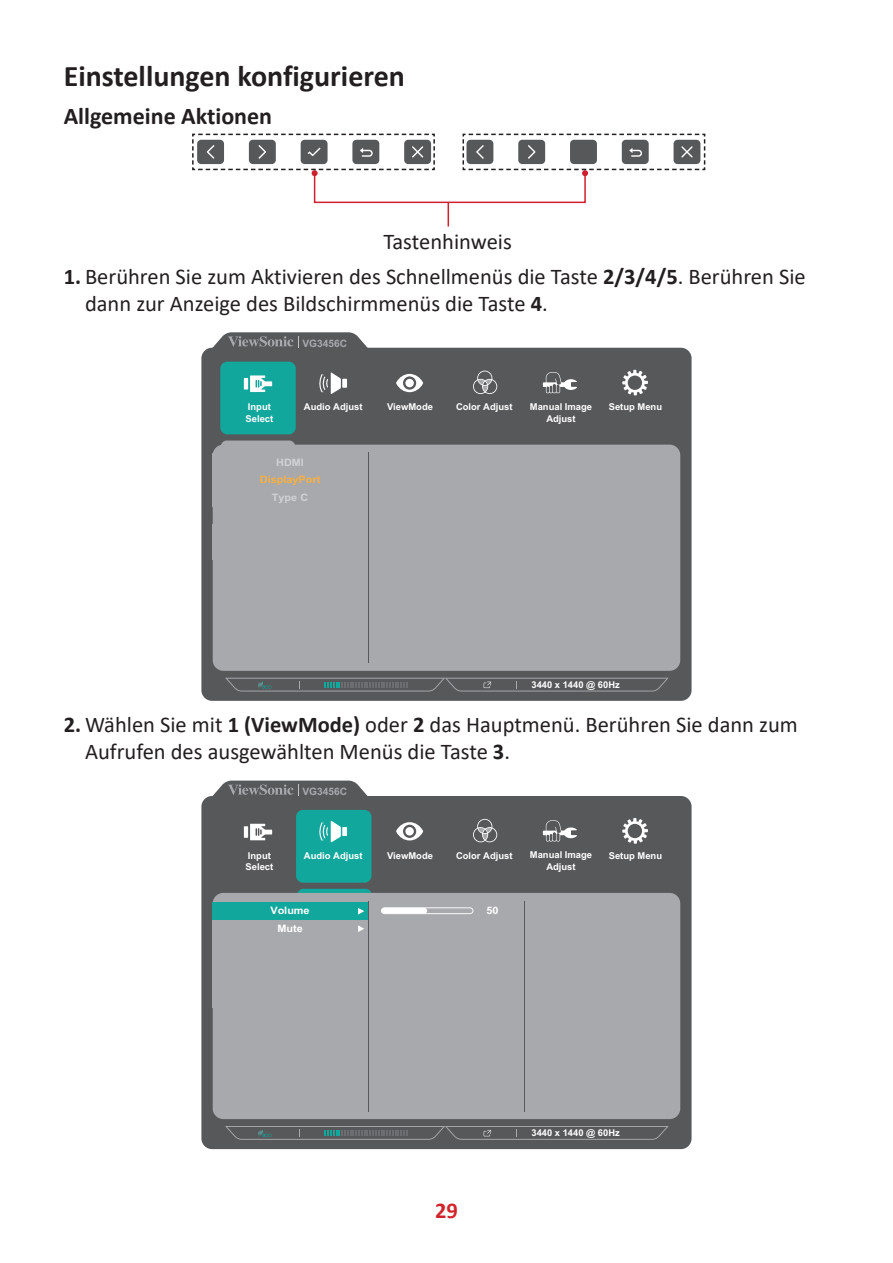
<style>
.page{position:relative;width:893px;height:1263px;background:#fff}
.page>*{position:absolute;margin:0;border:0;box-sizing:border-box;transform-origin:0 0}
.t1{font:700 30px "Calibri";color:#231f20}
.t2{font:700 24px "Calibri";color:#231f20}
.t3{font:22.5px/27px "Calibri";color:#231f20}
.t4{font:700 22.5px "Calibri";color:#d1232a}
.t5{font:700 10.2px "Arial";color:#a8a9ad}
.t6{font:700 10.2px/17.5px "Arial";color:#fff;text-align:center;scale:1.06 1}
.t7{font:700 10.2px "Arial";color:#fbb041;scale:1.06 1}
.t8{font:700 10.2px "Arial";color:#d1d2d4;scale:1.06 1}
.t9{font:700 9.45px/11.2px "Arial";color:#fff}
.t10{font:700 9.3px "Arial";color:#fff}
.s1{font-weight:700}
</style>
<div class="page">
<div style="left:314px;top:172px;width:272px;height:31px;border:2px solid #cf202f"></div>
<svg style="left:192px;top:133px;width:244px;height:43px"></svg>
<svg style="left:462px;top:133px;width:244px;height:43px"></svg>
<svg style="left:448px;top:203px;width:1px;height:24px"></svg>
<div style="left:201px;top:348px;width:491px;height:353px;background:#57585a;border-radius:11px"></div>
<svg style="left:221px;top:441px;width:74px;height:4px"></svg>
<div style="left:213px;top:445px;width:467px;height:226px;background:#a8a9ad;border-radius:11px"></div>
<div style="left:220px;top:362px;width:76px;height:72px;background:#12a79d;border-radius:7px"></div>
<hr style="left:368px;top:453px;width:1px;height:210px;background:#57585a">
<svg style="left:225px;top:678px;width:444px;height:13px"></svg>
<svg style="left:208px;top:332px;width:165px;height:17px"></svg>
<svg style="left:622px;top:370px;width:26px;height:25px"></svg>
<svg style="left:396px;top:374px;width:27px;height:18px"></svg>
<div style="left:405px;top:379px;width:9px;height:8px;background:#fff;border-radius:50%"></div>
<svg style="left:543px;top:372px;width:34px;height:21px"></svg>
<hr style="left:244px;top:378px;width:4px;height:11px;background:#fff">
<svg style="left:250px;top:375px;width:22px;height:17px"></svg>
<div style="left:342px;top:379px;width:5px;height:9px;background:#fff"></div>
<svg style="left:319px;top:372px;width:22px;height:22px"></svg>
<svg style="left:473px;top:371px;width:24px;height:23px"></svg>
<div style="left:201px;top:796px;width:491px;height:353px;background:#57585a;border-radius:11px"></div>
<svg style="left:297px;top:889px;width:75px;height:4px"></svg>
<div style="left:213px;top:893px;width:467px;height:226px;background:#a8a9ad;border-radius:11px"></div>
<div style="left:296px;top:810px;width:75px;height:73px;background:#12a79d;border-radius:7px"></div>
<svg style="left:358px;top:925px;width:6px;height:7px"></svg>
<div style="left:213px;top:902px;width:155px;height:18px;background:#12a79d"></div>
<svg style="left:358px;top:908px;width:6px;height:6px"></svg>
<hr style="left:524px;top:901px;width:1px;height:210px;background:#57585a">
<hr style="left:368px;top:901px;width:1px;height:210px;background:#57585a">
<svg style="left:225px;top:1126px;width:444px;height:14px"></svg>
<svg style="left:208px;top:781px;width:160px;height:16px"></svg>
<svg style="left:381px;top:907px;width:92px;height:7px"></svg>
<div style="left:381px;top:908px;width:46px;height:6px;background:#fff;border-radius:3px"></div>
<svg style="left:622px;top:818px;width:26px;height:26px"></svg>
<svg style="left:396px;top:822px;width:27px;height:18px"></svg>
<div style="left:405px;top:827px;width:9px;height:8px;background:#fff;border-radius:50%"></div>
<svg style="left:543px;top:820px;width:34px;height:22px"></svg>
<svg style="left:244px;top:826px;width:4px;height:12px"></svg>
<svg style="left:250px;top:824px;width:22px;height:16px"></svg>
<div style="left:342px;top:827px;width:5px;height:9px;background:#fff"></div>
<svg style="left:319px;top:820px;width:22px;height:22px"></svg>
<svg style="left:473px;top:819px;width:24px;height:23px"></svg>
<h1 class="t1" style="left:64px;top:55px;width:343px">Einstellungen konfigurieren</h1>
<p class="t2" style="left:64px;top:99px;width:210px">Allgemeine Aktionen</p>
<p class="t3" style="left:383px;top:227px;width:130px">Tastenhinweis</p>
<p class="t3" style="left:85px;top:262px;width:722px;text-indent:-21px"><span class="s1">1.</span> Berühren Sie zum Aktivieren des Schnellmenüs die Taste <span class="s1">2/3/4/5</span>. Berühren Sie dann zur Anzeige des Bildschirmmenüs die Taste <span class="s1">4</span>.</p>
<p class="t5" style="left:302px;top:336px;width:46px">VG3456C</p>
<p class="t9" style="left:245px;top:402px;width:29px">Input<br>Select</p>
<p class="t9" style="left:304px;top:402px;width:60px">Audio Adjust</p>
<p class="t8" style="left:276px;top:455px;width:28px">HDMI</p>
<p class="t7" style="left:260px;top:473px;width:59px">DisplayPort</p>
<p class="t8" style="left:272px;top:490px;width:36px">Type C</p>
<p class="t9" style="left:387px;top:401px;width:47px">ViewMode</p>
<p class="t9" style="left:456px;top:401px;width:58px">Color Adjust</p>
<p class="t9" style="left:530px;top:401px;width:64px">Manual Image</p>
<p class="t9" style="left:609px;top:402px;width:55px">Setup Menu</p>
<p class="t9" style="left:546px;top:413px;width:31px">Adjust</p>
<p class="t10" style="left:531px;top:678px;width:90px">3440 x 1440 @ 60Hz</p>
<p class="t3" style="left:85px;top:710px;width:714px;text-indent:-21px"><span class="s1">2.</span> Wählen Sie mit <span class="s1">1 (ViewMode)</span> oder <span class="s1">2</span> das Hauptmenü. Berühren Sie dann zum<br>Aufrufen des ausgewählten Menüs die Taste <span class="s1">3</span>.</p>
<p class="t5" style="left:302px;top:784px;width:46px">VG3456C</p>
<p class="t9" style="left:387px;top:850px;width:47px">ViewMode</p>
<p class="t9" style="left:456px;top:850px;width:58px">Color Adjust</p>
<p class="t9" style="left:530px;top:850px;width:64px">Manual Image</p>
<p class="t9" style="left:609px;top:850px;width:55px">Setup Menu</p>
<p class="t9" style="left:546px;top:861px;width:31px">Adjust</p>
<p class="t9" style="left:245px;top:850px;width:29px">Input<br>Select</p>
<p class="t9" style="left:304px;top:850px;width:60px">Audio Adjust</p>
<p class="t6" style="left:270px;top:902px;width:39px">Volume<br>Mute</p>
<p class="t6" style="left:486px;top:902px;width:13px">50</p>
<p class="t4" style="left:435px;top:1194px;width:24px">29</p>
<p class="t10" style="left:531px;top:1126px;width:90px">3440 x 1440 @ 60Hz</p>
</div>
